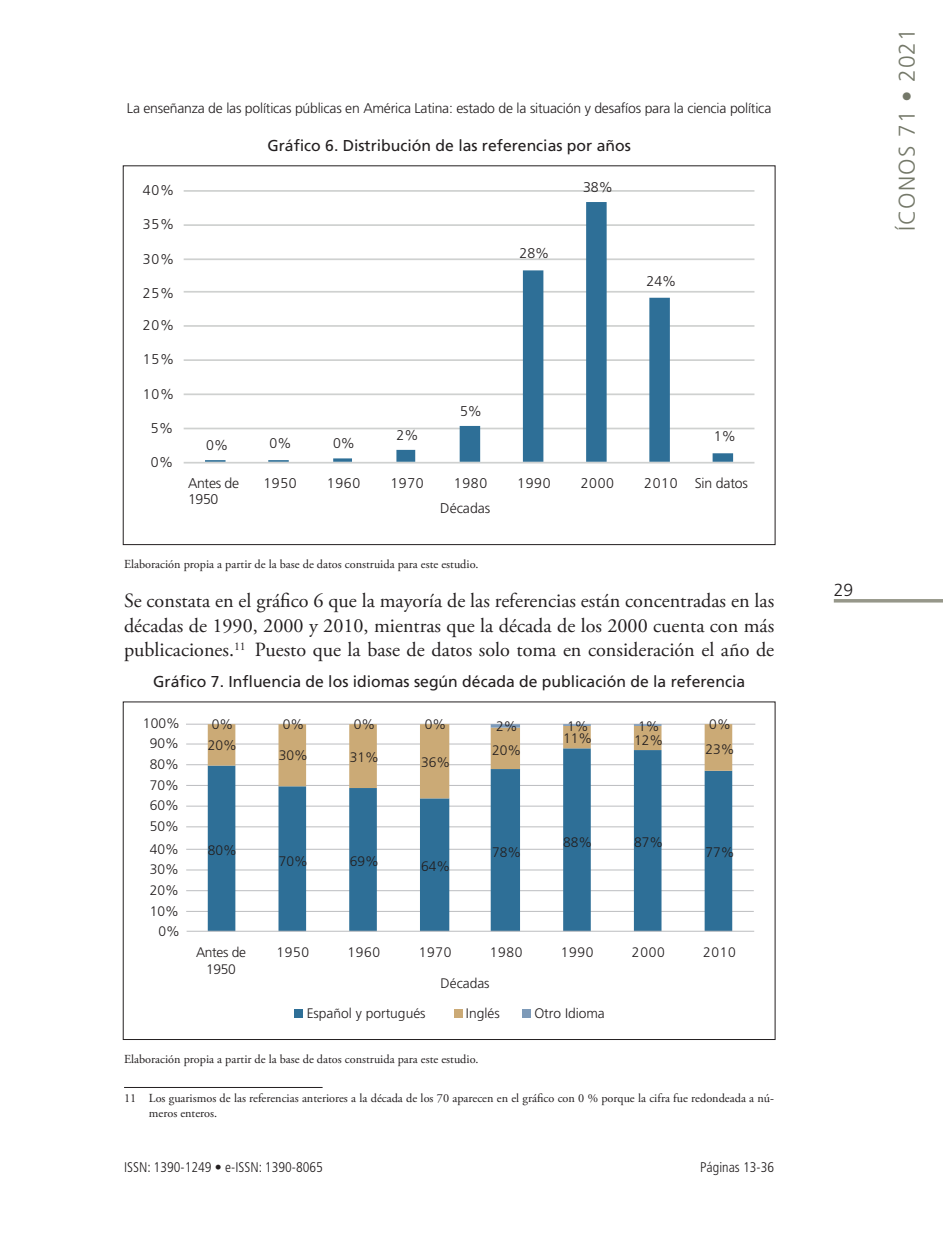
<style>
.page{position:relative;width:943px;height:1241px;background:#fff}
.page>*{position:absolute;margin:0;border:0;box-sizing:border-box;transform-origin:0 0}
.t1{font:300 22.75px "Frutiger";letter-spacing:.05em;color:#747869}
.t2{font:20.12px/24.5px "Adobe Garamond Pro";color:#231f20;text-align:justify}
.t3{font:300 17.5px "Frutiger";color:#231f20}
.t4{font:15.75px "Frutiger";color:#231f20}
.t5{font:300 14.17px "Frutiger";letter-spacing:.05em;color:#231f20}
.t6{font:300 14.17px "Frutiger";letter-spacing:-.015em;color:#231f20}
.t7{font:300 14.17px/17px "Frutiger";letter-spacing:-.025em;color:#231f20}
.t8{font:300 14.17px "Frutiger";color:#231f20}
.t9{font:300 14px "Frutiger";letter-spacing:-.015em;color:#231f20}
.t10{font:300 condensed 14px "Frutiger";color:#231f20}
.t11{font:300 13.83px/20.7px "Frutiger";color:#231f20;text-align:center}
.t12{font:300 13.83px/16.6px "Frutiger";letter-spacing:-.025em;color:#231f20;text-align:center}
.t13{font:12.25px/14.7px "Adobe Garamond Pro";color:#231f20}
</style>
<div class="page">
<hr style="left:833px;top:599px;width:110px;height:3px;background:#96978a">
<hr style="left:124px;top:1086px;width:198px;height:1px;background:#231f20">
<hr style="left:184px;top:427px;width:570px;height:2px;background:#cfd1d0">
<hr style="left:184px;top:393px;width:570px;height:2px;background:#cfd1d0">
<hr style="left:184px;top:359px;width:570px;height:2px;background:#cfd1d0">
<hr style="left:184px;top:325px;width:570px;height:2px;background:#cfd1d0">
<hr style="left:184px;top:291px;width:570px;height:1px;background:#cfd1d0">
<hr style="left:184px;top:258px;width:570px;height:2px;background:#cfd1d0">
<hr style="left:184px;top:224px;width:570px;height:2px;background:#cfd1d0">
<hr style="left:184px;top:190px;width:570px;height:2px;background:#cfd1d0">
<svg style="left:205px;top:202px;width:528px;height:260px"></svg>
<hr style="left:184px;top:462px;width:570px;height:1px;background:#cfd1d0">
<hr style="left:186px;top:910px;width:567px;height:1px;background:#bcbdc0">
<hr style="left:186px;top:890px;width:567px;height:1px;background:#bcbdc0">
<hr style="left:186px;top:869px;width:567px;height:1px;background:#bcbdc0">
<hr style="left:186px;top:848px;width:567px;height:1px;background:#bcbdc0">
<hr style="left:186px;top:826px;width:567px;height:1px;background:#bcbdc0">
<hr style="left:186px;top:805px;width:567px;height:1px;background:#bcbdc0">
<hr style="left:186px;top:784px;width:567px;height:1px;background:#bcbdc0">
<hr style="left:186px;top:764px;width:567px;height:1px;background:#bcbdc0">
<hr style="left:186px;top:743px;width:567px;height:1px;background:#bcbdc0">
<svg style="left:208px;top:798px;width:524px;height:132px"></svg>
<hr style="left:186px;top:723px;width:569px;height:1px;background:#bcbdc0">
<svg style="left:208px;top:724px;width:524px;height:74px"></svg>
<hr style="left:187px;top:930px;width:567px;height:1px;background:#bcbdc0">
<div style="left:294px;top:1008px;width:9px;height:9px;background:#2e6f97"></div>
<div style="left:454px;top:1008px;width:9px;height:9px;background:#cbaa76"></div>
<div style="left:522px;top:1008px;width:8px;height:9px;background:#7d9ab8"></div>
<p class="t9" style="left:127px;top:100px;width:646px">La enseñanza de las políticas públicas en América Latina: estado de la situación y desafíos para la ciencia política</p>
<p class="t5" style="left:143px;top:182px;width:33px">40%</p>
<p class="t5" style="left:143px;top:216px;width:33px">35%</p>
<p class="t5" style="left:143px;top:251px;width:33px">30%</p>
<p class="t5" style="left:143px;top:285px;width:33px">25%</p>
<p class="t5" style="left:143px;top:317px;width:33px">20%</p>
<p class="t5" style="left:143px;top:351px;width:33px">15%</p>
<p class="t5" style="left:143px;top:385px;width:33px">10%</p>
<p class="t5" style="left:151px;top:420px;width:24px">5%</p>
<p class="t5" style="left:151px;top:454px;width:24px">0%</p>
<p class="t4" style="left:267px;top:136px;width:365px">Gráfico 6. Distribución de las referencias por años</p>
<p class="t5" style="left:519px;top:245px;width:31px">28%</p>
<p class="t5" style="left:583px;top:179px;width:31px">38%</p>
<p class="t5" style="left:646px;top:273px;width:31px">24%</p>
<p class="t5" style="left:206px;top:437px;width:23px">0%</p>
<p class="t5" style="left:270px;top:435px;width:23px">0%</p>
<p class="t5" style="left:333px;top:435px;width:23px">0%</p>
<p class="t5" style="left:396px;top:426px;width:23px">2%</p>
<p class="t5" style="left:460px;top:403px;width:23px">5%</p>
<p class="t5" style="left:714px;top:428px;width:23px">1%</p>
<p class="t7" style="left:188px;top:474px;width:52px">Antes de<br>1950</p>
<p class="t5" style="left:263px;top:474px;width:35px">1950</p>
<p class="t5" style="left:327px;top:474px;width:35px">1960</p>
<p class="t5" style="left:390px;top:474px;width:35px">1970</p>
<p class="t5" style="left:454px;top:474px;width:35px">1980</p>
<p class="t5" style="left:517px;top:474px;width:35px">1990</p>
<p class="t5" style="left:580px;top:474px;width:35px">2000</p>
<p class="t6" style="left:644px;top:474px;width:105px">2010 Sin datos</p>
<p class="t8" style="left:440px;top:499px;width:52px">Décadas</p>
<p class="t13" style="left:124px;top:557px;width:356px">Elaboración propia a partir de la base de datos construida para este estudio.</p>
<p class="t2" style="left:124px;top:589px;width:651px">Se constata en el gráfico 6 que la mayoría de las referencias están concentradas en las décadas de 1990, 2000 y 2010, mientras que la década de los 2000 cuenta con más publicaciones.<sup>11</sup> Puesto que la base de datos solo toma en consideración el año de</p>
<p class="t4" style="left:153px;top:672px;width:593px">Gráfico 7. Influencia de los idiomas según década de publicación de la referencia</p>
<p class="t11" style="left:143px;top:712px;width:38px">100%<br>90%<br>80%<br>70%<br>60%<br>50%</p>
<p class="t11" style="left:150px;top:838px;width:32px;text-align:right">40%<br>30%<br>20%<br>10%<br>0%</p>
<p class="t11" style="left:212px;top:714px;width:23px">0%</p>
<p class="t11" style="left:283px;top:714px;width:23px">0%</p>
<p class="t11" style="left:354px;top:714px;width:23px">0%</p>
<p class="t11" style="left:425px;top:714px;width:23px">0%</p>
<p class="t11" style="left:496px;top:715px;width:23px">2%</p>
<p class="t11" style="left:567px;top:715px;width:23px">1%</p>
<p class="t11" style="left:638px;top:715px;width:23px">1%</p>
<p class="t11" style="left:709px;top:714px;width:23px">0%</p>
<p class="t11" style="left:563px;top:728px;width:31px">11%</p>
<p class="t11" style="left:634px;top:729px;width:31px">12%</p>
<p class="t11" style="left:208px;top:734px;width:31px">20%</p>
<p class="t11" style="left:705px;top:738px;width:31px">23%</p>
<p class="t11" style="left:492px;top:740px;width:31px">20%</p>
<p class="t11" style="left:279px;top:745px;width:31px">30%</p>
<p class="t11" style="left:350px;top:746px;width:31px">31%</p>
<p class="t11" style="left:421px;top:752px;width:31px">36%</p>
<p class="t11" style="left:208px;top:840px;width:31px">80%</p>
<p class="t11" style="left:279px;top:850px;width:31px">70%</p>
<p class="t11" style="left:350px;top:850px;width:31px">69%</p>
<p class="t11" style="left:421px;top:855px;width:31px">64%</p>
<p class="t11" style="left:492px;top:841px;width:31px">78%</p>
<p class="t11" style="left:563px;top:831px;width:31px">88%</p>
<p class="t11" style="left:634px;top:831px;width:31px">87%</p>
<p class="t11" style="left:705px;top:841px;width:31px">77%</p>
<p class="t12" style="left:196px;top:943px;width:51px">Antes de<br>1950</p>
<p class="t11" style="left:276px;top:941px;width:34px">1950</p>
<p class="t11" style="left:347px;top:941px;width:34px">1960</p>
<p class="t11" style="left:419px;top:941px;width:34px">1970</p>
<p class="t11" style="left:490px;top:941px;width:34px">1980</p>
<p class="t11" style="left:561px;top:941px;width:34px">1990</p>
<p class="t11" style="left:632px;top:941px;width:34px">2000</p>
<p class="t11" style="left:703px;top:941px;width:34px">2010</p>
<p class="t11" style="left:440px;top:972px;width:51px">Décadas</p>
<p class="t11" style="left:307px;top:1002px;width:120px">Español y portugués</p>
<p class="t11" style="left:466px;top:1002px;width:35px">Inglés</p>
<p class="t11" style="left:534px;top:1002px;width:72px">Otro Idioma</p>
<p class="t13" style="left:124px;top:1052px;width:356px">Elaboración propia a partir de la base de datos construida para este estudio.</p>
<p class="t13" style="left:149px;top:1091px;width:626px;text-indent:-25px">11 Los guarismos de las referencias anteriores a la década de los 70 aparecen en el gráfico con 0 % porque la cifra fue redondeada a nú&shy;meros enteros.</p>
<p class="t10" style="left:124px;top:1158px;width:200px">ISSN: 1390-1249 • e-ISSN: 1390-8065</p>
<p class="t10" style="left:700px;top:1158px;width:76px">Páginas 13-36</p>
<h1 class="t1" style="left:894px;top:231px;width:204px;rotate:-90deg">ÍCONOS 71 • 2021</h1>
<h3 class="t3" style="left:833px;top:580px;width:21px">29</h3>
</div>
